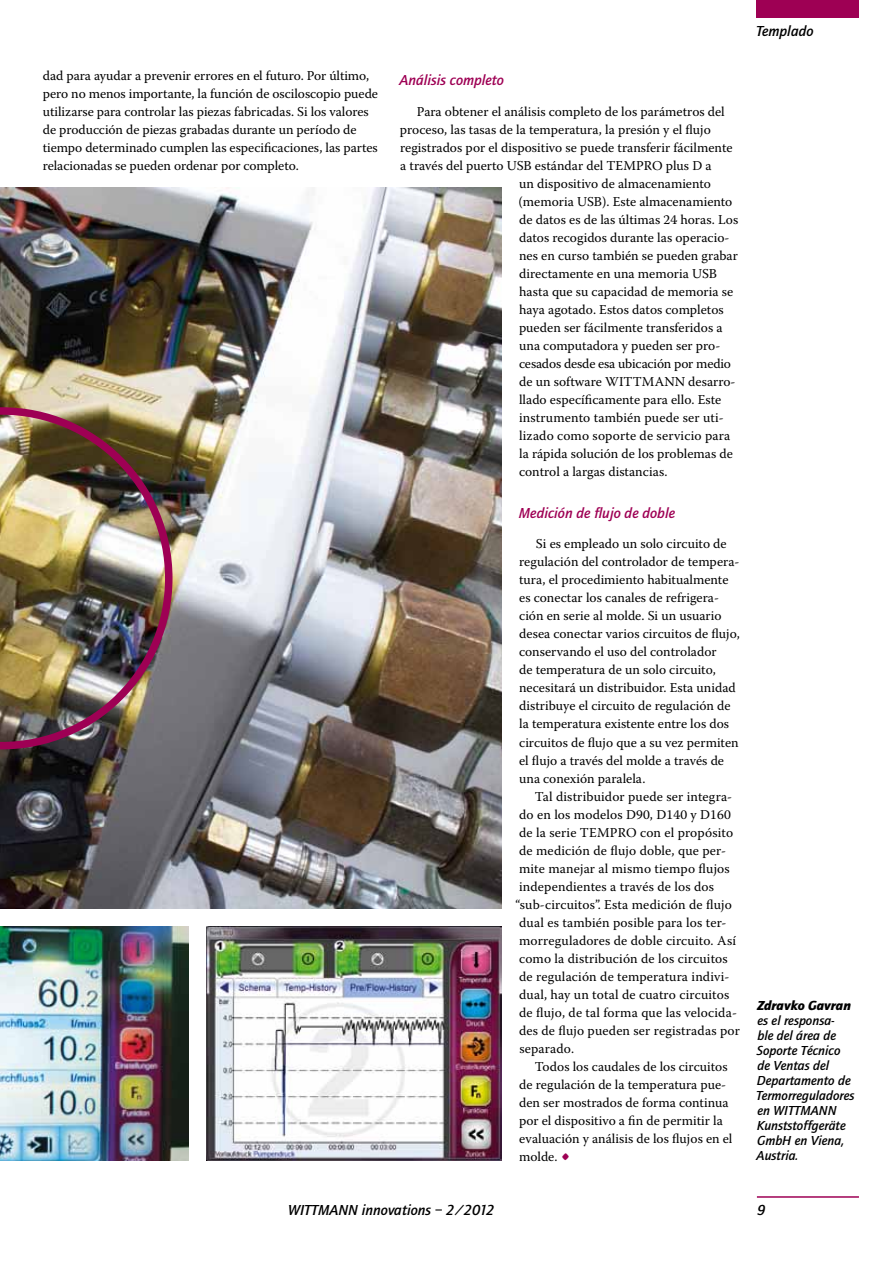
<style>
.page{position:relative;width:893px;height:1263px;background:#fff}
.page>*{position:absolute;margin:0;border:0;box-sizing:border-box;transform-origin:0 0}
.t1{font:italic 500 15px "Quay Sans";color:#9e0054}
.t2{font:italic 500 15px "Quay Sans";color:#000}
.t3{font:13.5px/18px "Warnock Pro";color:#000}
.t4{font:italic 500 13.5px/15px "Quay Sans";color:#000}
.t5{font:italic 900 13.5px "Quay Sans";color:#000}
.s1{font-size:24px;color:#9e0054}
</style>
<div class="page">
<div style="left:757px;top:0;width:102px;height:18px;background:#9e0054"></div>
<hr style="left:757px;top:1196px;width:102px;height:2px;background:#9e0054">
<img style="left:0;top:188px;width:502px;height:721px">
<img style="left:0;top:407px;width:173px;height:342px">
<img style="left:206px;top:927px;width:296px;height:234px">
<img style="left:0;top:927px;width:188px;height:234px">
<p class="t3" style="left:43px;top:66px;width:337px">dad para ayudar a prevenir errores en el futuro. Por último, pero no menos importante, la función de osciloscopio puede utilizarse para controlar las piezas fabricadas. Si los valores de producción de piezas grabadas durante un período de tiempo determinado cumplen las especificaciones, las partes relacionadas se pueden ordenar por completo.</p>
<p class="t1" style="left:399px;top:71px;width:106px">Análisis completo</p>
<p class="t3" style="left:417px;top:102px;width:310px">Para obtener el análisis completo de los parámetros del</p>
<p class="t3" style="left:400px;top:120px;width:312px">proceso, las tasas de la temperatura, la presión y el flujo</p>
<p class="t3" style="left:400px;top:138px;width:334px">registrados por el dispositivo se puede transferir fácilmente</p>
<p class="t3" style="left:400px;top:156px;width:313px">a través del puerto USB estándar del TEMPRO plus D a</p>
<p class="t3" style="left:519px;top:174px;width:193px">un dispositivo de almacenamiento</p>
<p class="t3" style="left:519px;top:192px;width:215px">(memoria USB). Este almacenamiento</p>
<p class="t3" style="left:519px;top:210px;width:221px">de datos es de las últimas 24 horas. Los</p>
<p class="t3" style="left:519px;top:228px;width:212px">datos recogidos durante las operacio-</p>
<p class="t3" style="left:519px;top:246px;width:220px">nes en curso también se pueden grabar</p>
<p class="t3" style="left:519px;top:264px;width:199px">directamente en una memoria USB</p>
<p class="t3" style="left:519px;top:282px;width:216px">hasta que su capacidad de memoria se</p>
<p class="t3" style="left:519px;top:300px;width:206px">haya agotado. Estos datos completos</p>
<p class="t3" style="left:519px;top:318px;width:205px">pueden ser fácilmente transferidos a</p>
<p class="t3" style="left:519px;top:336px;width:203px">una computadora y pueden ser pro-</p>
<p class="t3" style="left:519px;top:354px;width:213px">cesados desde esa ubicación por medio</p>
<p class="t3" style="left:519px;top:372px;width:218px">de un software WITTMANN desarro-</p>
<p class="t3" style="left:519px;top:390px;width:204px">llado específicamente para ello. Este</p>
<p class="t3" style="left:519px;top:408px;width:206px">instrumento también puede ser uti-</p>
<p class="t3" style="left:519px;top:426px;width:213px">lizado como soporte de servicio para</p>
<p class="t3" style="left:519px;top:444px;width:215px">la rápida solución de los problemas de</p>
<p class="t3" style="left:519px;top:463px;width:150px">control a largas distancias.</p>
<p class="t1" style="left:519px;top:505px;width:158px">Medición de flujo de doble</p>
<p class="t3" style="left:519px;top:534px;width:222px;text-indent:17px">Si es empleado un solo circuito de regulación del controlador de tempera&shy;tura, el procedimiento habitualmente es conectar los canales de refrigera&shy;ción en serie al molde. Si un usuario desea conectar varios circuitos de flujo, conservando el uso del controlador<br>de temperatura de un solo circuito, necesitará un distribuidor. Esta unidad distribuye el circuito de regulación de la temperatura existente entre los dos circuitos de flujo que a su vez permiten el flujo a través del molde a través de una conexión paralela.</p>
<p class="t3" style="left:515px;top:787px;width:226px;text-indent:20px">Tal distribuidor puede ser integra&shy;do en los modelos D90, D140 y D160 de la serie TEMPRO con el propósito de medición de flujo doble, que per&shy;mite manejar al mismo tiempo flujos independientes a través de los dos “sub-circuitos”. Esta medición de flujo dual es también posible para los ter&shy;morreguladores de doble circuito. Así como la distribución de los circuitos de regulación de temperatura indivi&shy;dual, hay un total de cuatro circuitos de flujo, de tal forma que las velocida&shy;des de flujo pueden ser registradas por separado.</p>
<p class="t3" style="left:519px;top:1057px;width:215px;text-indent:16px">Todos los caudales de los circuitos de regulación de la temperatura pue&shy;den ser mostrados de forma continua por el dispositivo a fin de permitir la evaluación y análisis de los flujos en el molde. <span class="s1">•</span></p>
<p class="t2" style="left:756px;top:23px;width:59px">Templado</p>
<p class="t5" style="left:757px;top:997px;width:96px">Zdravko Gavran</p>
<p class="t4" style="left:756px;top:1013px;width:100px">es el responsa-<br>ble del área de<br>Soporte Técnico de Ventas del<br>Departamento de<br>Termorreguladores en WITTMANN<br>Kunststoffgeräte<br>GmbH en Viena,<br>Austria.</p>
<p class="t2" style="left:288px;top:1201px;width:208px">WITTMANN innovations – 2/2012</p>
<p class="t2" style="left:757px;top:1201px;width:10px">9</p>
</div>
